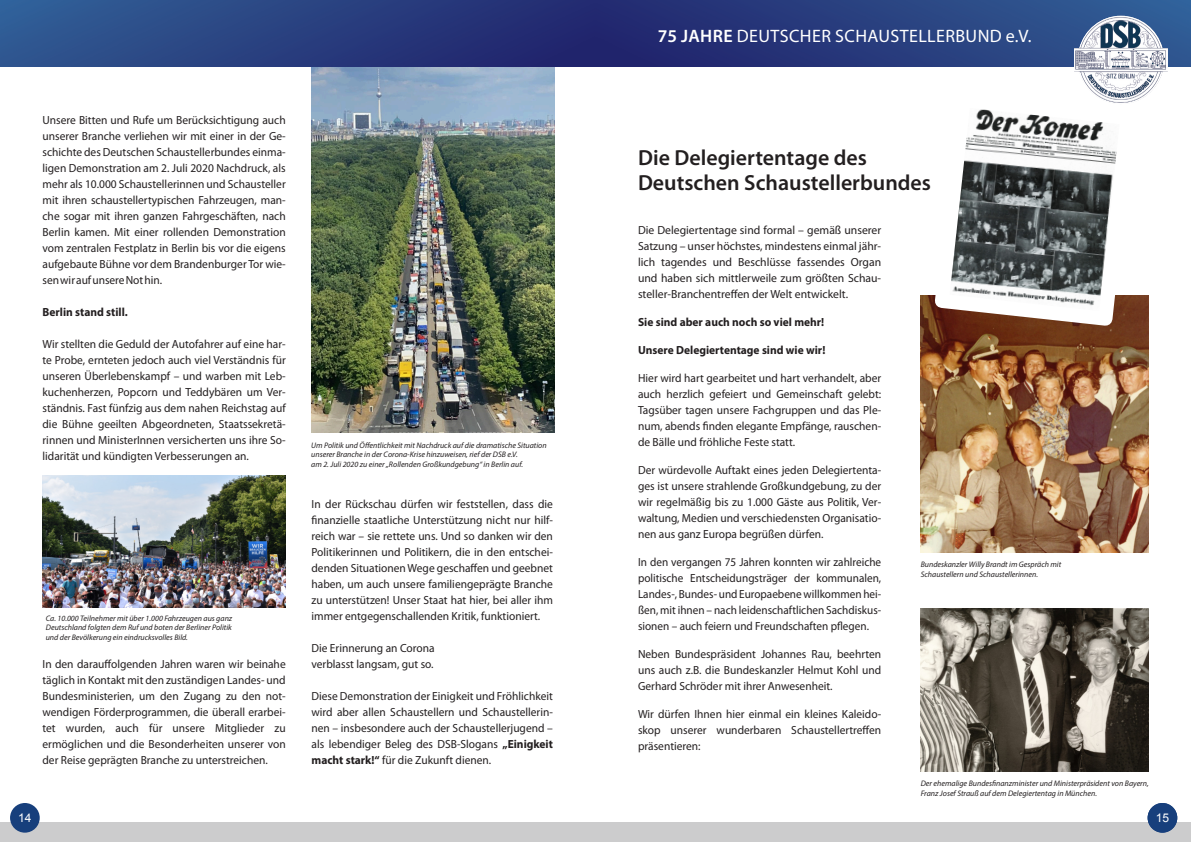
<style>
.page{position:relative;width:1191px;height:842px;background:#fff}
.page>*{position:absolute;margin:0;border:0;box-sizing:border-box;transform-origin:0 0}
.t1{font:600 21.9px/25.2px "Myriad Pro";color:#231f20}
.t2{font:18px "Myriad Pro";letter-spacing:.02em;color:#fff}
.t3{font:12px "Arial";color:#fff}
.t4{font:11.8px/16px "Myriad Pro";color:#231f20;text-align:justify}
.t5{font:11.8px/16px "Myriad Pro";color:#231f20;text-align:justify;scale:.95 1}
.t6{font:700 11.8px "Myriad Pro";color:#231f20}
.t7{font:italic 8px/9.6px "Myriad Pro";color:#231f20}
.s1{font-weight:700}
.s2{font-weight:600}
</style>
<div class="page">
<img style="left:311px;top:66px;width:244px;height:366px">
<img style="left:43px;top:476px;width:243px;height:132px">
<img style="left:920px;top:296px;width:228px;height:256px">
<img style="left:920px;top:608px;width:228px;height:164px">
<svg style="left:926px;top:109px;width:216px;height:225px"></svg>
<div style="left:0;top:822px;width:1191px;height:20px;background:#cccccd"></div>
<div style="left:1147px;top:803px;width:30px;height:30px;background:#173f7c;border-radius:50%"></div>
<div style="left:10px;top:803px;width:30px;height:30px;background:#173f7c;border-radius:50%"></div>
<img style="left:0;top:0;width:1191px;height:66px">
<svg style="left:1074px;top:16px;width:93px;height:57px"></svg>
<img style="left:1079px;top:16px;width:83px;height:87px">
<p class="t4" style="left:43px;top:113px;width:245px">Unsere Bitten und Rufe um Berücksichtigung auch unserer Branche verliehen wir mit einer in der Ge&shy;schichte des Deutschen Schaustellerbundes einma&shy;ligen Demonstration am 2. Juli 2020 Nachdruck, als mehr als 10.000 Schaustellerinnen und Schausteller mit ihren schaustellertypischen Fahrzeugen, man&shy;che sogar mit ihren ganzen Fahrgeschäften, nach Berlin kamen. Mit einer rollenden Demonstration vom zentralen Festplatz in Berlin bis vor die eigens aufgebaute Bühne vor dem Brandenburger Tor wie&shy;sen wir auf unsere Not hin.</p>
<p class="t6" style="left:43px;top:308px;width:87px">Berlin stand still.</p>
<p class="t4" style="left:43px;top:337px;width:245px">Wir stellten die Geduld der Autofahrer auf eine har&shy;te Probe, ernteten jedoch auch viel Verständnis für unseren Überlebenskampf – und warben mit Leb&shy;kuchenherzen, Popcorn und Teddybären um Ver&shy;ständnis. Fast fünfzig aus dem nahen Reichstag auf die Bühne geeilten Abgeordneten, Staatssekretä&shy;rinnen und MinisterInnen versicherten uns ihre So&shy;lidarität und kündigten Verbesserungen an.</p>
<p class="t7" style="left:46px;top:614px;width:188px;text-align:justify">Ca. 10.000 Teilnehmer mit über 1.000 Fahrzeugen aus ganz Deutschland folgten dem Ruf und boten der Berliner Politik und der Bevölkerung ein eindrucksvolles Bild.</p>
<p class="t4" style="left:43px;top:657px;width:245px">In den darauffolgenden Jahren waren wir beinahe täglich in Kontakt mit den zuständigen Landes- und Bundesministerien, um den Zugang zu den not&shy;wendigen Förderprogrammen, die überall erarbei&shy;tet wurden, auch für unsere Mitglieder zu ermöglichen und die Besonderheiten unserer von der Reise geprägten Branche zu unterstreichen.</p>
<p class="t7" style="left:311px;top:441px;width:237px">Um Politik und Öffentlichkeit mit Nachdruck auf die dramatische Situation unserer Branche in der Corona-Krise hinzuweisen, rief der DSB e.V.<br>am 2. Juli 2020 zu einer „Rollenden Großkundgebung“ in Berlin auf.</p>
<p class="t4" style="left:311px;top:497px;width:243px">In der Rückschau dürfen wir feststellen, dass die finanzielle staatliche Unterstützung nicht nur hilf&shy;reich war – sie rettete uns. Und so danken wir den Politikerinnen und Politikern, die in den entschei&shy;denden Situationen Wege geschaffen und geebnet haben, um auch unsere familiengeprägte Branche zu unterstützen! Unser Staat hat hier, bei aller ihm immer entgegenschallenden Kritik, funktioniert.</p>
<p class="t4" style="left:311px;top:641px;width:125px">Die Erinnerung an Corona verblasst langsam, gut so.</p>
<p class="t4" style="left:311px;top:689px;width:243px">Diese Demonstration der Einigkeit und Fröhlichkeit wird aber allen Schaustellern und Schaustellerin&shy;nen – insbesondere auch der Schaustellerjugend – als lebendiger Beleg des DSB-Slogans <span class="s1">„Einigkeit macht stark!“</span> für die Zukunft dienen.</p>
<h2 class="t2" style="left:657px;top:28px;width:375px"><span class="s2">75 JAHRE</span> DEUTSCHER SCHAUSTELLERBUND e.V.</h2>
<h1 class="t1" style="left:638px;top:147px;width:294px">Die Delegiertentage des<br>Deutschen Schaustellerbundes</h1>
<p class="t4" style="left:638px;top:223px;width:245px">Die Delegiertentage sind formal – gemäß unserer Satzung – unser höchstes, mindestens einmal jähr&shy;lich tagendes und Beschlüsse fassendes Organ und haben sich mittlerweile zum größten Schau&shy;steller-Branchentreffen der Welt entwickelt.</p>
<p class="t6" style="left:638px;top:317px;width:188px">Sie sind aber auch noch so viel mehr!</p>
<p class="t6" style="left:638px;top:345px;width:189px">Unsere Delegiertentage sind wie wir!</p>
<p class="t4" style="left:638px;top:371px;width:245px">Hier wird hart gearbeitet und hart verhandelt, aber auch herzlich gefeiert und Gemeinschaft gelebt:<br>Tagsüber tagen unsere Fachgruppen und das Ple&shy;num, abends finden elegante Empfänge, rauschen&shy;de Bälle und fröhliche Feste statt.</p>
<p class="t4" style="left:638px;top:463px;width:245px">Der würdevolle Auftakt eines jeden Delegiertenta&shy;ges ist unsere strahlende Großkundgebung, zu der wir regelmäßig bis zu 1.000 Gäste aus Politik, Ver&shy;waltung, Medien und verschiedensten Organisatio&shy;nen aus ganz Europa begrüßen dürfen.</p>
<p class="t5" style="left:638px;top:555px;width:257px">In den vergangen 75 Jahren konnten wir zahlreiche politische Entscheidungsträger der kommunalen, Landes-, Bundes- und Europaebene willkommen hei&shy;ßen, mit ihnen – nach leidenschaftlichen Sachdiskus&shy;sionen – auch feiern und Freundschaften pflegen.</p>
<p class="t4" style="left:638px;top:647px;width:245px">Neben Bundespräsident Johannes Rau, beehrten uns auch z.B. die Bundeskanzler Helmut Kohl und Gerhard Schröder mit ihrer Anwesenheit.</p>
<p class="t4" style="left:638px;top:707px;width:245px">Wir dürfen Ihnen hier einmal ein kleines Kaleido&shy;skop unserer wunderbaren Schaustellertreffen präsentieren:</p>
<p class="t7" style="left:920px;top:560px;width:142px">Bundeskanzler Willy Brandt im Gespräch mit<br>Schaustellern und Schaustellerinnen.</p>
<p class="t7" style="left:920px;top:779px;width:229px">Der ehemalige Bundesfinanzminister und Ministerpräsident von Bayern,<br>Franz Josef Strauß auf dem Delegiertentag in München.</p>
<p class="t3" style="left:18px;top:813px;width:15px">14</p>
<p class="t3" style="left:1155px;top:813px;width:15px">15</p>
</div>
